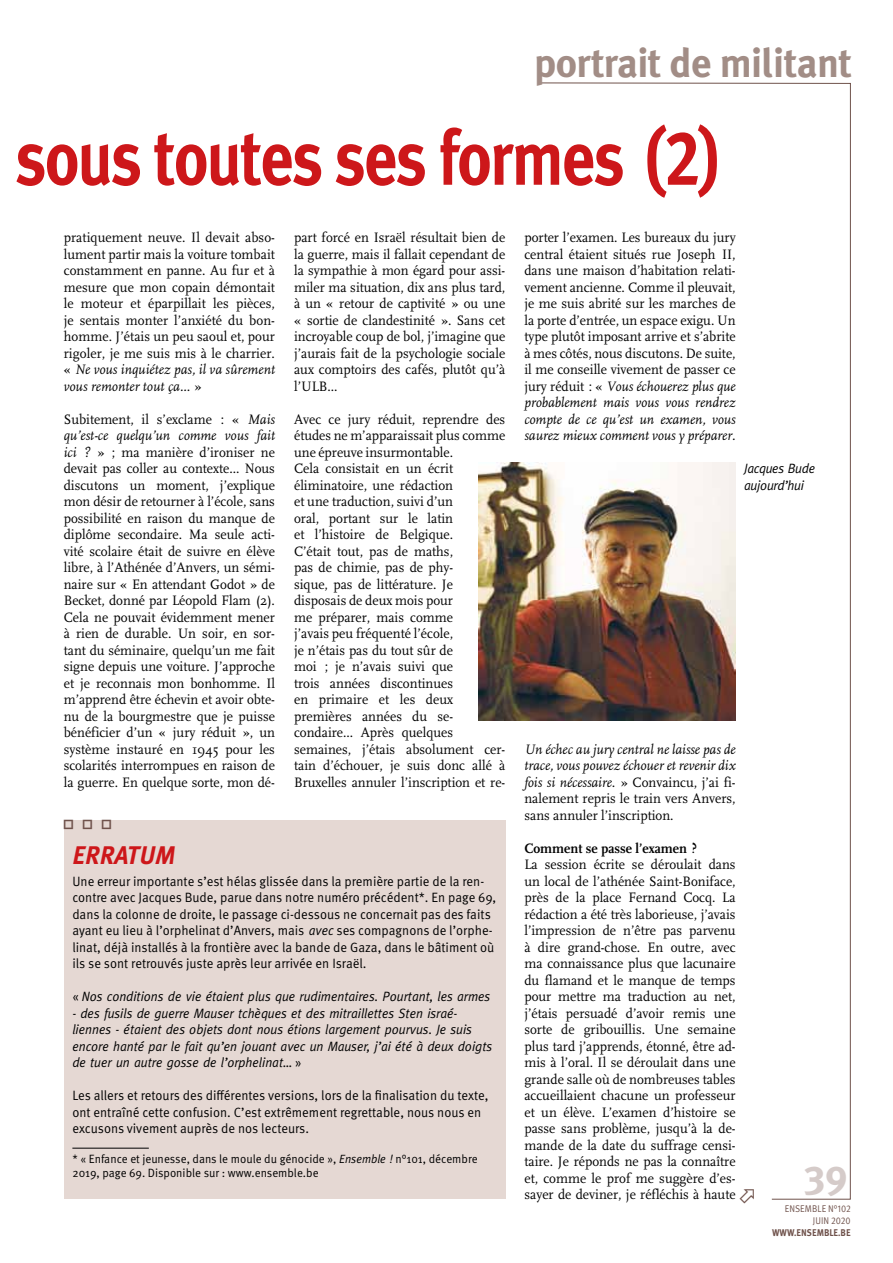
<style>
.page{position:relative;width:893px;height:1263px;background:#fff}
.page>*{position:absolute;margin:0;border:0;box-sizing:border-box;transform-origin:0 0}
.t1{font:700 77.25px "Meta Plus";letter-spacing:-.025em;color:#cd171a;scale:.85 1}
.t2{font:700 40.5px "Meta Plus";letter-spacing:-.015em;color:#a28d86}
.t3{font:40.5px "Meta Plus Bold Caps";color:#d5cbc9}
.t4{font:italic 700 25.5px "Meta Plus";letter-spacing:-.005em;color:#cd171a;scale:.95 1}
.t5{font:14.25px/16.5px "FF Scala";color:#000;text-align:justify;scale:.95 1}
.t6{font:italic 14.25px/16.5px "FF Scala";color:#000;text-align:justify;scale:.95 1}
.t7{font:700 14.25px "FF Scala";color:#000;scale:.95 1}
.t8{font:13.5px/16.5px "Meta Pro";color:#000;scale:.95 1}
.t9{font:italic 13.5px/16.5px "Meta";color:#000;scale:.95 1}
.t10{font:italic 13.5px/16.5px "Meta";letter-spacing:-.02em;color:#000;scale:.95 1}
.t11{font:12px/13.5px "Meta Pro";color:#000;scale:.95 1}
.t12{font:9.75px/12px "Meta Pro";letter-spacing:.01em;color:#6f524b;text-align:right;scale:.9 1}
.t13{font:700 9.75px "Meta Plus";color:#6f524b;scale:.9 1}
.s1{font-family:"Meta Plus Bold Caps";font-weight:400}
.s2{font-style:italic}
.s3{font-family:"Meta";font-style:italic}
.s4{font-family:"Meta Pro";font-style:normal}
.s5{font-style:normal}
</style>
<div class="page">
<svg style="left:540px;top:83px;width:311px;height:1116px"></svg>
<div style="left:64px;top:820px;width:441px;height:379px;background:#e5d8d3"></div>
<hr style="left:72px;top:1148px;width:77px;height:1px;background:#000">
<img style="left:479px;top:462px;width:257px;height:259px">
<svg style="left:740px;top:1189px;width:14px;height:10px"></svg>
<h2 class="t2" style="left:534px;top:39px;width:319px">portrait de militant</h2>
<h1 class="t1" style="left:16px;top:113px;width:831px">sous toutes ses formes (<span class="s1">2</span>)</h1>
<p class="t5" style="left:64px;top:229px;width:224px">pratiquement neuve. Il devait abso&shy;lument partir mais la voiture tombait constamment en panne. Au fur et à mesure que mon copain démontait le moteur et éparpillait les pièces, je sentais monter l’anxiété du bon&shy;homme. J’étais un peu saoul et, pour rigoler, je me suis mis à le charrier. « <span class="s2">Ne vous inquiétez pas, il va sûrement vous remonter tout ça...</span> »</p>
<p class="t5" style="left:64px;top:411px;width:224px">Subitement, il s’exclame : « <span class="s2">Mais qu’est-ce quelqu’un comme vous fait ici ?</span> » ; ma manière d’ironiser ne devait pas coller au contexte... Nous discutons un moment, j’explique mon désir de retourner à l’école, sans possibilité en raison du manque de diplôme secondaire. Ma seule acti&shy;vité scolaire était de suivre en élève libre, à l’Athénée d’Anvers, un sémi&shy;naire sur « En attendant Godot » de Becket, donné par Léopold Flam (2).<br>Cela ne pouvait évidemment mener à rien de durable. Un soir, en sor&shy;tant du séminaire, quelqu’un me fait signe depuis une voiture. J’approche et je reconnais mon bonhomme. Il m’apprend être échevin et avoir obte&shy;nu de la bourgmestre que je puisse bénéficier d’un « jury réduit », un système instauré en 1945 pour les scolarités interrompues en raison de la guerre. En quelque sorte, mon dé-</p>
<p class="t5" style="left:294px;top:229px;width:224px">part forcé en Israël résultait bien de la guerre, mais il fallait cependant de la sympathie à mon égard pour assi&shy;miler ma situation, dix ans plus tard, à un « retour de captivité » ou une « sortie de clandestinité ». Sans cet incroyable coup de bol, j’imagine que j’aurais fait de la psychologie sociale aux comptoirs des cafés, plutôt qu’à l’ULB...</p>
<p class="t5" style="left:294px;top:411px;width:224px;text-align:left">Avec ce jury réduit, reprendre des études ne m’apparaissait plus comme une épreuve insurmontable.<br>Cela consistait en un écrit éliminatoire, une rédaction<br>et une traduction, suivi d’un<br>oral, portant sur le latin<br>et l’histoire de Belgique.<br>C’était tout, pas de maths,<br>pas de chimie, pas de phy-<br>sique, pas de littérature. Je disposais de deux mois pour<br>me préparer, mais comme<br>j’avais peu fréquenté l’école,<br>je n’étais pas du tout sûr de<br>moi ; je n’avais suivi que<br>trois années discontinues<br>en primaire et les deux premières années du se&shy;condaire... Après quelques semaines, j’étais absolument cer&shy;tain d’échouer, je suis donc allé à<br>Bruxelles annuler l’inscription et re-</p>
<h3 class="t4" style="left:72px;top:840px;width:110px">ERRATUM</h3>
<p class="t8" style="left:72px;top:873px;width:448px">U ne erreur importante s’est hélas glissée dans la première partie de la ren&shy;contre avec Jacques Bude, parue dans notre numéro précédent*. En page 69, dans la colonne de droite, le passage ci-dessous ne concernait pas des faits ayant eu lieu à l’orphelinat d’Anvers, mais <span class="s3">avec</span> ses compagnons de l’orphe&shy;linat, déjà installés à la frontière avec la bande de Gaza, dans le bâtiment où ils se sont retrouvés juste après leur arrivée en I sraël.</p>
<p class="t9" style="left:72px;top:988px;width:441px"><span class="s4">«</span> Nos conditions de vie étaient plus que rudimentaires. Pourtant, les armes</p>
<p class="t9" style="left:72px;top:1004px;width:443px">- des fusils de guerre Mauser tchèques et des mitraillettes Sten israé&shy;liennes - étaient des objets dont nous étions largement pourvus. Je suis encore hanté par le fait qu’en jouant avec un Mauser, j’ai été à deux doigts de tuer un autre gosse de l’orphelinat… <span class="s4">»</span></p>
<p class="t8" style="left:72px;top:1087px;width:440px">Les allers et retours des différentes versions, lors de la finalisation du texte, ont entraîné cette confusion. C’est extrêmement regrettable, nous nous en excusons vivement auprès de nos lecteurs.</p>
<p class="t11" style="left:72px;top:1153px;width:428px">* « Enfance et jeunesse, dans le moule du génocide », <span class="s3">Ensemble !</span> n°101, décembre<br>2019, page 69. Disponible sur : www.ensemble.be</p>
<p class="t5" style="left:524px;top:230px;width:224px">porter l’examen. Les bureaux du jury central étaient situés rue Joseph II, dans une maison d’habitation relati&shy;vement ancienne. Comme il pleuvait, je me suis abrité sur les marches de la porte d’entrée, un espace exigu. Un type plutôt imposant arrive et s’abrite à mes côtés, nous discutons. De suite, il me conseille vivement de passer ce jury réduit : « <span class="s2">Vous échouerez plus que probablement mais vous vous rendrez compte de ce qu’est un examen, vous saurez mieux comment vous y préparer.</span></p>
<p class="t10" style="left:744px;top:460px;width:76px">Jacques Bude aujourd’hui</p>
<p class="t6" style="left:524px;top:741px;width:224px">Un échec au jury central ne laisse pas de trace, vous pouvez échouer et revenir dix fois si nécessaire. <span class="s5">» Convaincu, j’ai fi&shy;nalement repris le train vers Anvers, sans annuler l’inscription.</span></p>
<p class="t7" style="left:524px;top:840px;width:183px">Comment se passe l’examen ?</p>
<p class="t5" style="left:524px;top:857px;width:224px">La session écrite se déroulait dans un local de l’athénée Saint-Boniface, près de la place Fernand Cocq. La rédaction a été très laborieuse, j’avais l’impression de n’être pas parvenu à dire grand-chose. En outre, avec ma connaissance plus que lacunaire du flamand et le manque de temps pour mettre ma traduction au net, j’étais persuadé d’avoir remis une sorte de gribouillis. Une semaine plus tard j’apprends, étonné, être ad&shy;mis à l’oral. Il se déroulait dans une grande salle où de nombreuses tables accueillaient chacune un professeur et un élève. L’examen d’histoire se passe sans problème, jusqu’à la de&shy;mande de la date du suffrage censi&shy;taire. Je réponds ne pas la connaître et, comme le prof me suggère d’es&shy;sayer de deviner, je réfléchis à haute</p>
<h2 class="t3" style="left:804px;top:1156px;width:45px">39</h2>
<p class="t12" style="left:785px;top:1203px;width:75px">ensemble n°102 juin 2020</p>
<p class="t13" style="left:772px;top:1227px;width:89px">www.ensemble.be</p>
</div>
